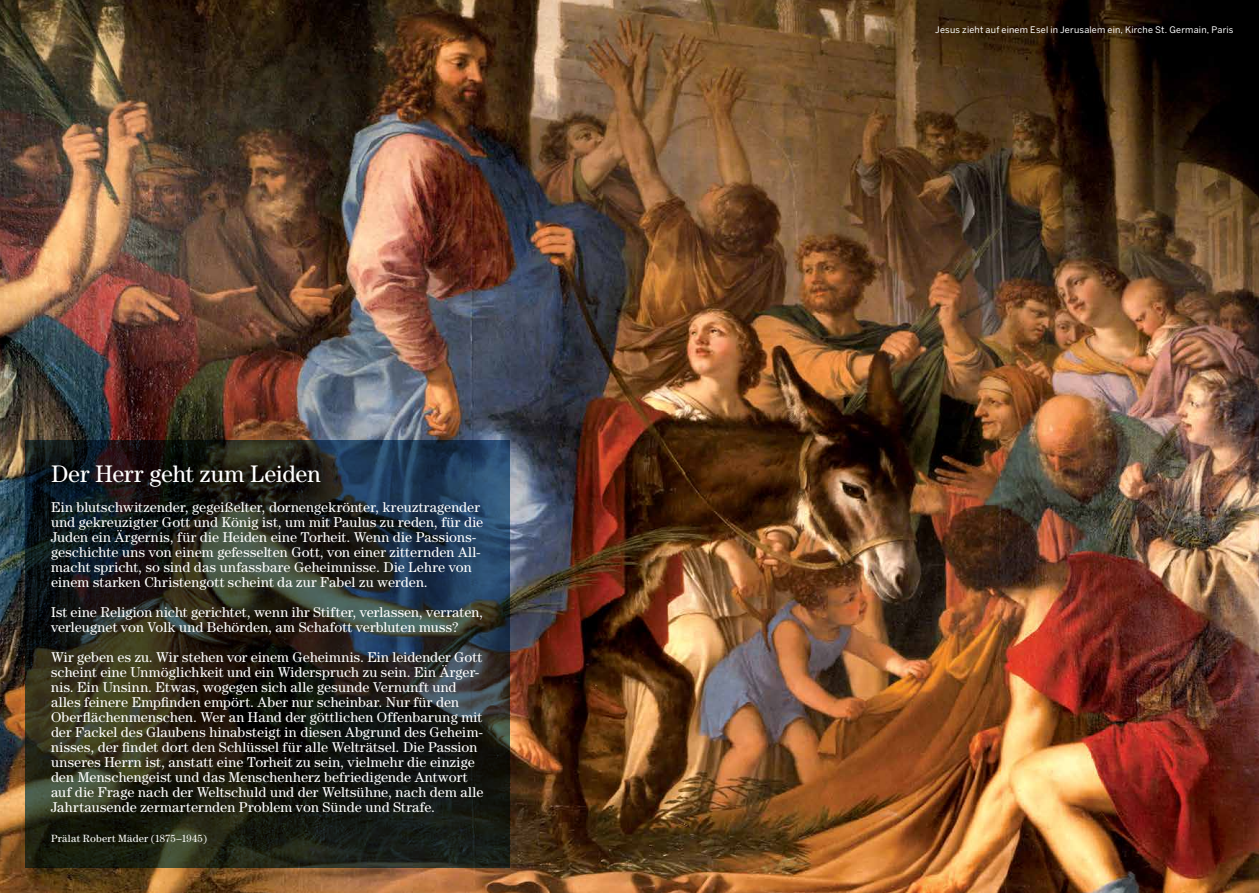
<style>
.page{position:relative;width:1259px;height:893px;background:#fff}
.page>*{position:absolute;margin:0;border:0;box-sizing:border-box;transform-origin:0 0}
.t1{font:24px "Century Std";letter-spacing:-.01em;color:#fff}
.t2{font:14.25px/15px "Century Std";letter-spacing:.005em;color:#fff}
.t3{font:10.5px "Century Std";letter-spacing:.025em;color:#fff}
.t4{font:9px "Benton Sans";letter-spacing:.025em;color:#fff}
</style>
<div class="page">
<img style="left:0;top:0;width:1259px;height:893px">
<svg style="left:26px;top:440px;width:484px;height:427px;background:#202521"></svg>
<h1 class="t1" style="left:51px;top:459px;width:271px">Der Herr geht zum Leiden</h1>
<p class="t2" style="left:51px;top:499px;width:434px">Ein blutschwitzender, gegeißelter, dornengekrönter, kreuztragender und gekreuzigter Gott und König ist, um mit Paulus zu reden, für die Juden ein Ärgernis, für die Heiden eine Torheit. Wenn die Passions&shy;geschichte uns von einem gefesselten Gott, von einer zitternden All&shy;macht spricht, so sind das unfassbare Geheimnisse. Die Lehre von einem starken Christengott scheint da zur Fabel zu werden.</p>
<p class="t2" style="left:51px;top:604px;width:433px">Ist eine Religion nicht gerichtet, wenn ihr Stifter, verlassen, verraten, verleugnet von Volk und Behörden, am Schafott verbluten muss?</p>
<p class="t2" style="left:51px;top:649px;width:434px">Wir geben es zu. Wir stehen vor einem Geheimnis. Ein leidender Gott scheint eine Unmöglichkeit und ein Widerspruch zu sein. Ein Ärger&shy;nis. Ein Unsinn. Etwas, wogegen sich alle gesunde Vernunft und alles feinere Empfinden empört. Aber nur scheinbar. Nur für den Oberflächenmenschen. Wer an Hand der göttlichen Offenbarung mit der Fackel des Glaubens hinabsteigt in diesen Abgrund des Geheim&shy;nisses, der findet dort den Schlüssel für alle Welträtsel. Die Passion unseres Herrn ist, anstatt eine Torheit zu sein, vielmehr die einzige den Menschengeist und das Menschenherz befriedigende Antwort auf die Frage nach der Weltschuld und der Weltsühne, nach dem alle Jahrtausende zermarternden Problem von Sünde und Strafe.</p>
<p class="t3" style="left:51px;top:832px;width:158px">Prälat Robert Mäder (1875–1945)</p>
<p class="t4" style="left:935px;top:24px;width:300px">Jesus zieht auf einem Esel in Jerusalem ein, Kirche St. Germain, Paris</p>
</div>
